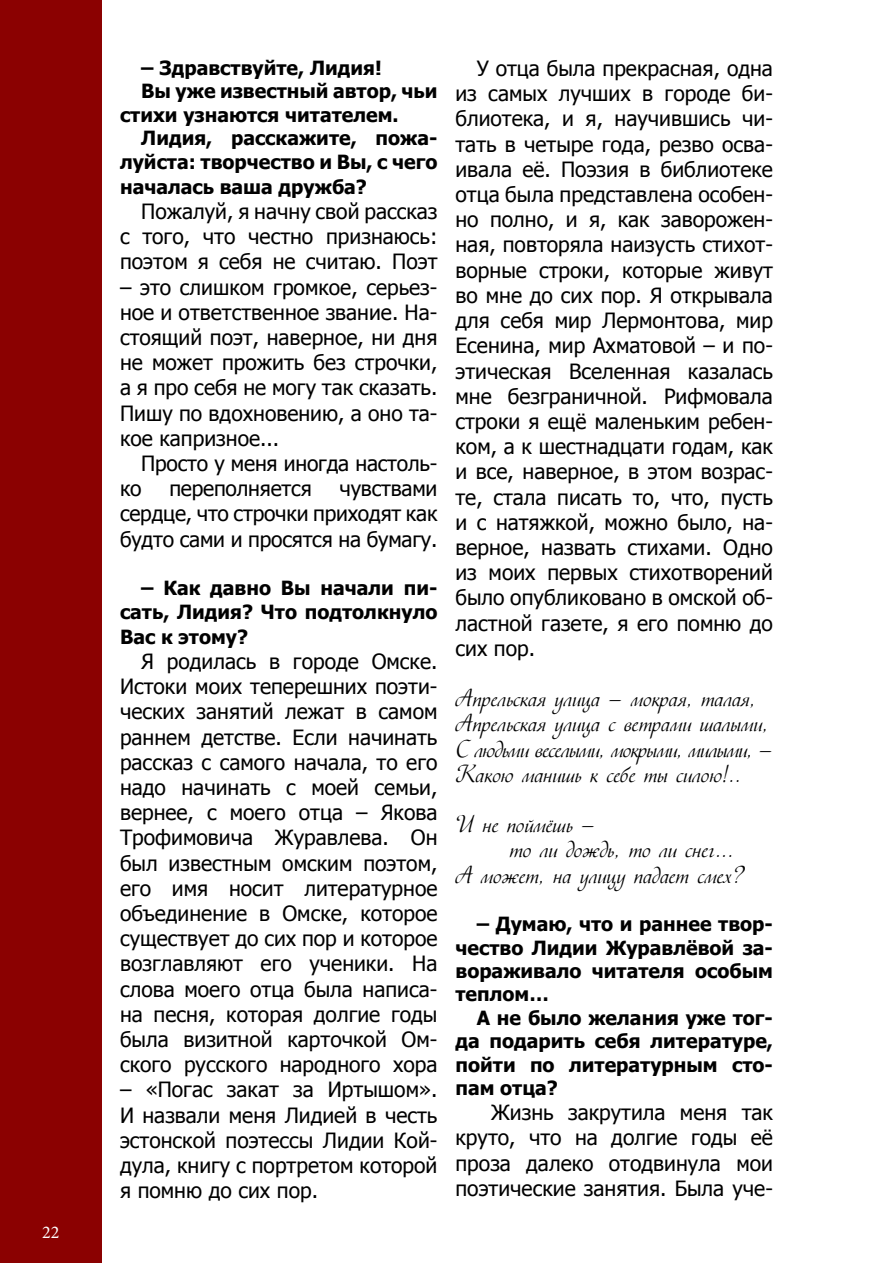
<style>
.page{position:relative;width:893px;height:1263px;background:#fff}
.page>*{position:absolute;margin:0;border:0;box-sizing:border-box;transform-origin:0 0}
.t1{font:21px/25.2px "Tahoma";color:#000;text-align:justify}
.t2{font:21px "Vesna";color:#000}
.t3{font:21px "Vesna";letter-spacing:-.03em;color:#000}
.t4{font:700 19.5px/23.4px "Tahoma";color:#000;text-align:right}
.t5{font:18px "Minion Pro";color:#fff}
</style>
<div class="page">
<div style="left:0;top:0;width:101px;height:1263px;background:#8b0101"></div>
<p class="t5" style="left:42px;top:1220px;width:19px">22</p>
<p class="t4" style="left:141px;top:55px;width:242px">– Здравствуйте, Лидия!</p>
<p class="t4" style="left:120px;top:78px;width:319px;text-align:left;text-indent:21px">Вы уже известный автор, чьи стихи узнаются читателем.</p>
<p class="t4" style="left:120px;top:125px;width:319px">Лидия, расскажите, пожа&shy;луйста: творчество и Вы, с чего</p>
<p class="t4" style="left:120px;top:174px;width:248px">началась ваша дружба?</p>
<p class="t1" style="left:120px;top:198px;width:319px;text-indent:21px">Пожалуй, я начну свой рассказ с того, что честно признаюсь: поэтом я себя не считаю. Поэт</p>
<p class="t1" style="left:120px;top:273px;width:319px">– это слишком громкое, серьез&shy;ное и ответственное звание. На&shy;стоящий поэт, наверное, ни дня не может прожить без строчки, а я про себя не могу так сказать.<br>Пишу по вдохновению, а оно та&shy;кое капризное...</p>
<p class="t1" style="left:120px;top:450px;width:319px;text-indent:21px">Просто у меня иногда настоль&shy;ко</p>
<p class="t1" style="left:169px;top:475px;width:144px">переполняется</p>
<p class="t1" style="left:120px;top:475px;width:319px;text-indent:219px">чувствами сердце, что строчки приходят как будто сами и просятся на бумагу.</p>
<p class="t4" style="left:120px;top:575px;width:319px">– Как давно Вы начали пи&shy;сать, Лидия? Что подтолкнуло</p>
<p class="t4" style="left:120px;top:624px;width:130px">Вас к этому?</p>
<p class="t1" style="left:120px;top:648px;width:319px;text-indent:21px">Я родилась в городе Омске.<br>Истоки моих теперешних поэти&shy;ческих занятий лежат в самом раннем детстве. Если начинать рассказ с самого начала, то его надо начинать с моей семьи, вернее, с моего отца – Якова Трофимовича Журавлева. Он был известным омским поэтом, его имя носит литературное объединение в Омске, которое существует до сих пор и которое возглавляют его ученики. На слова моего отца была написа&shy;на песня, которая долгие годы была визитной карточкой Ом&shy;ского русского народного хора</p>
<p class="t1" style="left:120px;top:1076px;width:319px">– «Погас закат за Иртышом».<br>И назвали меня Лидией в честь эстонской поэтессы Лидии Кой&shy;дула, книгу с портретом которой я помню до сих пор.</p>
<p class="t1" style="left:455px;top:55px;width:319px;text-indent:21px">У отца была прекрасная, одна из самых лучших в городе би&shy;блиотека, и я, научившись чи&shy;тать в четыре года, резво осва&shy;ивала её. Поэзия в библиотеке отца была представлена особен&shy;но полно, и я, как заворожен&shy;ная, повторяла наизусть стихот&shy;ворные строки, которые живут во мне до сих пор. Я открывала для себя мир Лермонтова, мир Есенина, мир Ахматовой – и по&shy;этическая Вселенная казалась мне безграничной. Рифмовала строки я ещё маленьким ребен&shy;ком, а к шестнадцати годам, как и все, наверное, в этом возрас&shy;те, стала писать то, что, пусть и с натяжкой, можно было, на&shy;верное, назвать стихами. Одно из моих первых стихотворений было опубликовано в омской об&shy;ластной газете, я его помню до сих пор.</p>
<p class="t2" style="left:455px;top:684px;width:302px">Апрельская улица – мокрая, талая,</p>
<p class="t2" style="left:455px;top:709px;width:315px">Апрельская улица с ветрами шалыми,</p>
<p class="t3" style="left:455px;top:734px;width:319px">С людьми веселыми, мокрыми, милыми, –</p>
<p class="t2" style="left:455px;top:759px;width:287px">Какою манишь к себе ты силою!..</p>
<p class="t2" style="left:455px;top:810px;width:141px">И не поймёшь –</p>
<p class="t2" style="left:509px;top:835px;width:225px">то ли дождь, то ли снег...</p>
<p class="t2" style="left:455px;top:860px;width:291px">А может, на улицу падает смех?</p>
<p class="t4" style="left:455px;top:911px;width:319px;text-align:justify;text-indent:21px">– Думаю, что и раннее твор&shy;чество Лидии Журавлёвой за&shy;вораживало читателя особым теплом…</p>
<p class="t4" style="left:455px;top:1005px;width:319px;text-align:justify;text-indent:21px">А не было желания уже тог&shy;да подарить себя литературе, пойти по литературным сто&shy;пам отца?</p>
<p class="t1" style="left:455px;top:1099px;width:319px;text-indent:36px">Жизнь закрутила меня так круто, что на долгие годы её проза далеко отодвинула мои поэтические занятия. Была уче-</p>
</div>
